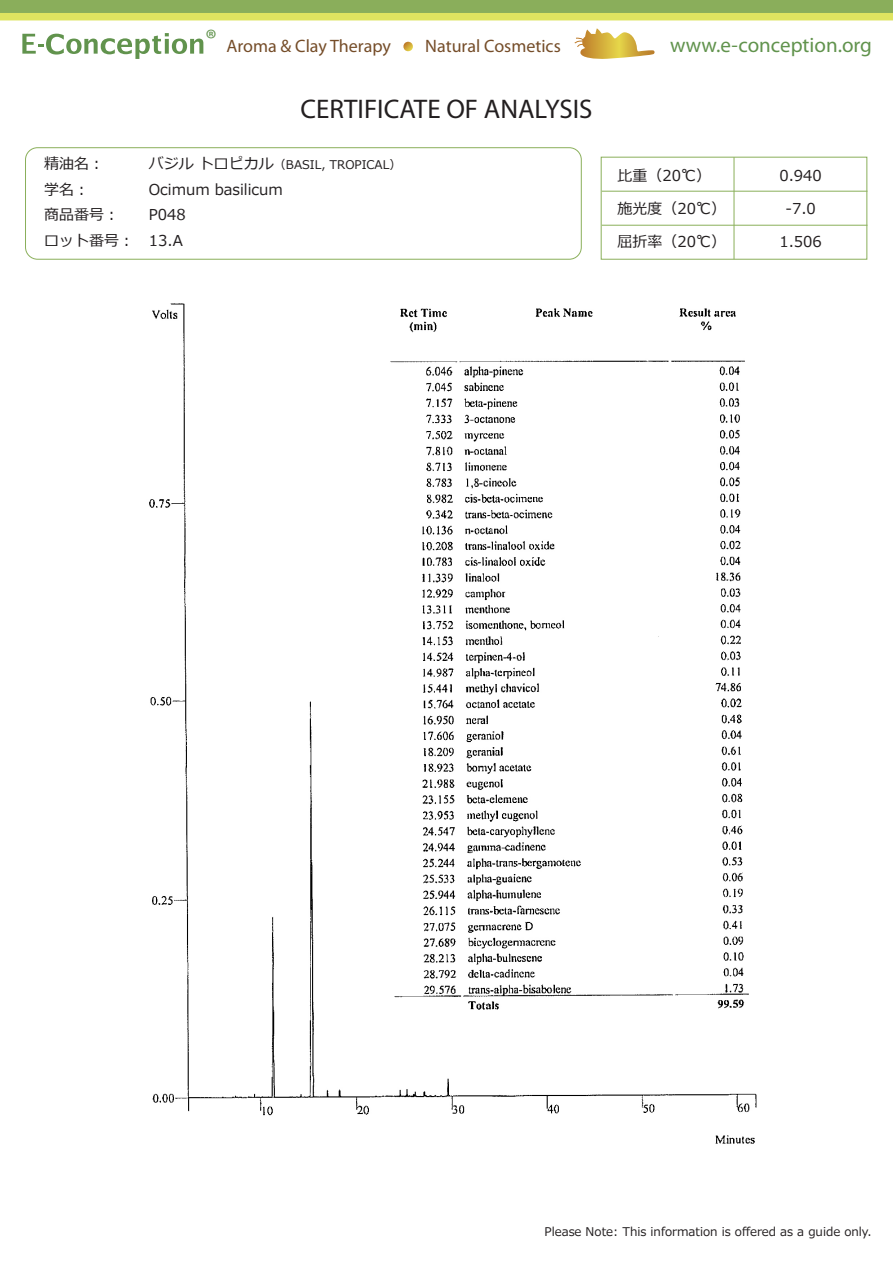
<style>
.page{position:relative;width:893px;height:1263px;background:#fff}
.page>*{position:absolute;margin:0;border:0;box-sizing:border-box;transform-origin:0 0}
.t1{font:27px "Myriad Pro";color:#231f20}
.t2{font:21px "Myriad Pro";color:#61934d}
.t3{font:18px "Myriad Pro";color:#754d29}
.t4{font:15px/25.5px "Meiryo";color:#231f20}
.t5{font:12px "Meiryo";color:#231f20}
.s1{font-size:15px}
</style>
<div class="page">
<svg style="left:574px;top:28px;width:81px;height:31px"></svg>
<div style="left:0;top:0;width:893px;height:15px;background:#8aae5b"></div>
<div style="left:0;top:13px;width:893px;height:7px;background:#dfe460"></div>
<svg style="left:403px;top:42px;width:10px;height:10px"></svg>
<svg style="left:22px;top:33px;width:181px;height:26px"></svg>
<div style="left:25px;top:147px;width:557px;height:113px;border:1px solid #8aaf5a;border-radius:12px"></div>
<div style="left:601px;top:157px;width:266px;height:103px;border:1px solid #8aaf5a"></div>
<hr style="left:602px;top:191px;width:265px;height:1px;background:#8aaf5a">
<hr style="left:602px;top:225px;width:265px;height:1px;background:#8aaf5a">
<hr style="left:734px;top:157px;width:1px;height:102px;background:#8aaf5a">
<img style="left:149px;top:303px;width:608px;height:841px">
<p class="t3" style="left:205px;top:35px;width:187px"><sup>®</sup> Aroma &amp; Clay Therapy</p>
<p class="t3" style="left:425px;top:35px;width:137px">Natural Cosmetics</p>
<h2 class="t2" style="left:670px;top:32px;width:203px">www.e-conception.org</h2>
<h1 class="t1" style="left:300px;top:92px;width:293px">CERTIFICATE OF ANALYSIS</h1>
<p class="t5" style="left:149px;top:156px;width:254px"><span class="s1">バジル トロピカル</span>（BASIL, TROPICAL）</p>
<p class="t4" style="left:149px;top:177px;width:135px">Ocimum basilicum<br>P048<br>13.A</p>
<p class="t4" style="left:44px;top:152px;width:91px">精油名：<br>学名：<br>商品番号：ロット番号：</p>
<p class="t4" style="left:617px;top:163px;width:95px">比重（20℃）</p>
<p class="t4" style="left:617px;top:196px;width:110px">施光度（20℃）</p>
<p class="t4" style="left:617px;top:229px;width:110px">屈折率（20℃）</p>
<p class="t4" style="left:779px;top:163px;width:44px">0.940</p>
<p class="t4" style="left:785px;top:196px;width:32px">-7.0</p>
<p class="t4" style="left:779px;top:229px;width:44px">1.506</p>
<p class="t5" style="left:545px;top:1224px;width:329px">Please Note: This information is offered as a guide only.</p>
</div>
